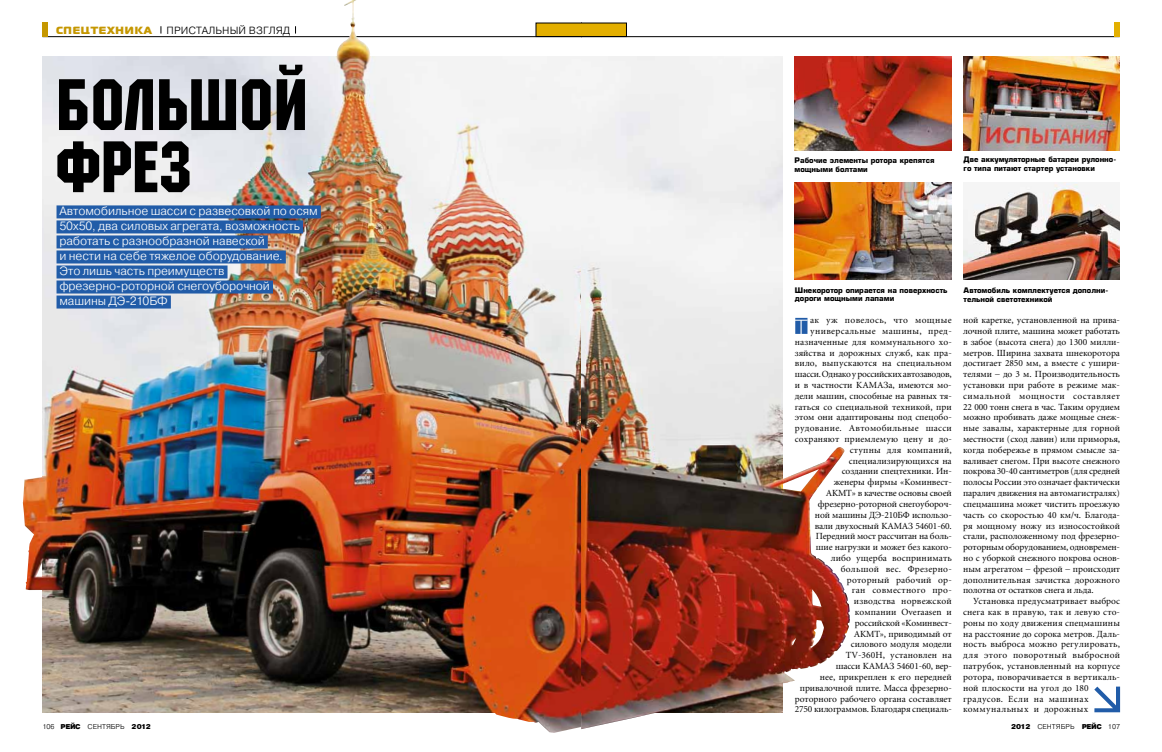
<style>
.page{position:relative;width:1162px;height:752px;background:#fff}
.page>*{position:absolute;margin:0;border:0;box-sizing:border-box;transform-origin:0 0}
.t1{font:72.5px/62.1px "Machine ITC";color:#000}
.t2{font:20.4px "Magistral";color:#fff}
.t3{font:300 12px/15px "Pragmatica";letter-spacing:-.005em;color:#fff}
.t4{font:300 10.4px "Pragmatica";letter-spacing:.01em;color:#000}
.t5{font:900 10.4px "Magistral";letter-spacing:.085em;color:#c59700}
.t6{font:9.2px/10.8px "Miniature";letter-spacing:-.005em;color:#000;text-align:right}
.t7{font:9.2px "Miniature";letter-spacing:.015em;color:#000}
.t8{font:9.2px "Miniature";letter-spacing:.04em;color:#000}
.t9{font:9.2px "Miniature";letter-spacing:.02em;color:#000}
.t10{font:9.2px "Miniature";letter-spacing:.045em;color:#000}
.t11{font:700 7.5px/8.7px "Europe";color:#000}
.t12{font:300 7px "Pragmatica";letter-spacing:.01em;color:#000}
.s1{font-weight:900}
</style>
<div class="page">
<svg style="left:581px;top:23px;width:46px;height:13px"></svg>
<hr style="left:581px;top:36px;width:539px;height:1px;background:#000">
<div style="left:1114px;top:23px;width:6px;height:14px;background:#e3af00"></div>
<img style="left:581px;top:57px;width:202px;height:392px">
<img style="left:581px;top:449px;width:269px;height:279px">
<div style="left:795px;top:318px;width:12px;height:16px;background:#215ca8"></div>
<img style="left:963px;top:57px;width:157px;height:93px">
<img style="left:963px;top:182px;width:156px;height:98px">
<img style="left:795px;top:182px;width:156px;height:98px">
<div style="left:627px;top:57px;width:156px;height:223px;background:#f1f1f1"></div>
<svg style="left:1094px;top:686px;width:26px;height:26px"></svg>
<img style="left:795px;top:57px;width:156px;height:93px">
<img style="left:23px;top:0;width:558px;height:732px">
<p class="t5" style="left:56px;top:22px;width:98px">СПЕЦТЕХНИКА</p>
<p class="t4" style="left:167px;top:23px;width:125px">Пристальный взгляд</p>
<p class="t1" style="left:56px;top:74px;width:254px">БОЛЬШОЙ<br>ФРЕЗ</p>
<p class="t3" style="left:59px;top:203px;width:260px">Автомобильное шасси с развесовкой по осям 50х50, два силовых агрегата, возможность работать с разнообразной навеской<br>и нести на себе тяжелое оборудование.<br>Это лишь часть преимуществ фрезерно-роторной снегоуборочной машины ДЭ-210БФ</p>
<p class="t12" style="left:43px;top:722px;width:110px">106 <span class="s1">РЕЙС</span> сентябрь <span class="s1">2012</span></p>
<p class="t11" style="left:795px;top:156px;width:141px">Рабочие элементы ротора крепятся мощными болтами</p>
<p class="t11" style="left:964px;top:155px;width:154px">Две аккумуляторные батареи рулонно&shy;го типа питают стартер установки</p>
<p class="t11" style="left:795px;top:285px;width:154px">Шнекоротор опирается на поверхность дороги мощными лапами</p>
<p class="t11" style="left:964px;top:286px;width:146px">Автомобиль комплектуется дополни&shy;тельной светотехникой</p>
<p class="t6" style="left:795px;top:315px;width:159px">ак уж повелось, что мощные универсальные машины, пред&shy;назначенные для коммунального хо&shy;зяйства и дорожных служб, как пра&shy;вило, выпускаются на специальном шасси. Однако у российских автозаводов, и в частности КАМАЗа, имеются мо&shy;дели машин, способные на равных тя&shy;гаться со специальной техникой, при этом они адаптированы под спецобо&shy;рудование. Автомобильные шасси сохраняют приемлемую цену и до&shy;ступны для компаний, специализирующихся на<br>создании спецтехники. Ин-<br>женеры фирмы «Коминвест-<br>АКМТ» в качестве основы своей фрезерно-роторной снегоубороч-<br>ной машины ДЭ-210БФ использо&shy;вали двухосный КАМАЗ 54601-60.<br>Передний мост рассчитан на боль-<br>шие нагрузки и может без какого&shy;либо ущерба воспринимать большой вес. Фрезерно-<br>роторный рабочий ор-<br>ган совместного про-<br>изводства норвежской<br>компании Overaasen и<br>российской «Коминвест-<br>АКМТ», приводимый от<br>силового модуля модели<br>TV-360H, установлен на<br>шасси КАМАЗ 54601-60, вер-<br>нее, прикреплен к его передней привалочной плите. Масса фрезерно&shy;роторного рабочего органа составляет<br>2750 килограммов. Благодаря специаль-</p>
<p class="t6" style="left:963px;top:315px;width:158px">ной каретке, установленной на прива-</p>
<p class="t2" style="left:795px;top:314px;width:14px">Т</p>
<p class="t6" style="left:963px;top:326px;width:158px">лочной плите, машина может работать</p>
<p class="t6" style="left:963px;top:336px;width:158px">в забое (высота снега) до 1300 милли-</p>
<p class="t6" style="left:963px;top:347px;width:158px">метров. Ширина захвата шнекоротора</p>
<p class="t6" style="left:963px;top:358px;width:158px">достигает 2850 мм, а вместе с ушири-</p>
<p class="t6" style="left:963px;top:369px;width:158px">телями – до 3 м. Производительность</p>
<p class="t6" style="left:963px;top:380px;width:158px">установки при работе в режиме мак-</p>
<p class="t10" style="left:963px;top:391px;width:159px">симальной мощности составляет</p>
<p class="t6" style="left:963px;top:401px;width:158px">22 000 тонн снега в час. Таким орудием</p>
<p class="t6" style="left:963px;top:412px;width:158px">можно пробивать даже мощные снеж-</p>
<p class="t6" style="left:963px;top:423px;width:158px">ные завалы, характерные для горной</p>
<p class="t6" style="left:963px;top:434px;width:159px">местности (сход лавин) или приморья,</p>
<p class="t6" style="left:963px;top:444px;width:158px">когда побережье в прямом смысле за-</p>
<p class="t6" style="left:963px;top:455px;width:159px">валивает снегом. При высоте снежного</p>
<p class="t6" style="left:963px;top:466px;width:158px">покрова 30-40 сантиметров (для средней</p>
<p class="t6" style="left:963px;top:477px;width:158px">полосы России это означает фактически</p>
<p class="t6" style="left:963px;top:488px;width:158px">паралич движения на автомагистралях)</p>
<p class="t6" style="left:963px;top:498px;width:158px">спецмашина может чистить проезжую</p>
<p class="t6" style="left:963px;top:509px;width:158px">часть со скоростью 40 км/ч. Благода-</p>
<p class="t6" style="left:963px;top:520px;width:158px">ря мощному ножу из износостойкой</p>
<p class="t6" style="left:963px;top:531px;width:158px">стали, расположенному под фрезерно-</p>
<p class="t6" style="left:963px;top:542px;width:158px">роторным оборудованием, одновремен-</p>
<p class="t6" style="left:963px;top:552px;width:158px">но с уборкой снежного покрова основ-</p>
<p class="t6" style="left:963px;top:563px;width:159px">ным агрегатом – фрезой – происходит</p>
<p class="t6" style="left:963px;top:574px;width:158px">дополнительная зачистка дорожного</p>
<p class="t6" style="left:963px;top:585px;width:132px">полотна от остатков снега и льда.</p>
<p class="t6" style="left:973px;top:596px;width:149px">Установка предусматривает выброс</p>
<p class="t7" style="left:963px;top:607px;width:158px">снега как в правую, так и левую сто-</p>
<p class="t7" style="left:963px;top:618px;width:158px">роны по ходу движения спецмашины</p>
<p class="t6" style="left:963px;top:628px;width:158px">на расстояние до сорока метров. Даль-</p>
<p class="t9" style="left:963px;top:639px;width:158px">ность выброса можно регулировать,</p>
<p class="t8" style="left:963px;top:650px;width:158px">для этого поворотный выбросной</p>
<p class="t6" style="left:963px;top:660px;width:158px">патрубок, установленный на корпусе</p>
<p class="t7" style="left:963px;top:672px;width:158px">ротора, поворачивается в вертикаль-</p>
<p class="t7" style="left:963px;top:683px;width:127px">ной плоскости на угол до 180</p>
<p class="t8" style="left:963px;top:693px;width:127px">градусов. Если на машинах</p>
<p class="t8" style="left:963px;top:704px;width:127px">коммунальных и дорожных</p>
<p class="t12" style="left:1011px;top:722px;width:110px"><span class="s1">2012</span> сентябрь <span class="s1">РЕЙС</span> 107</p>
</div>
